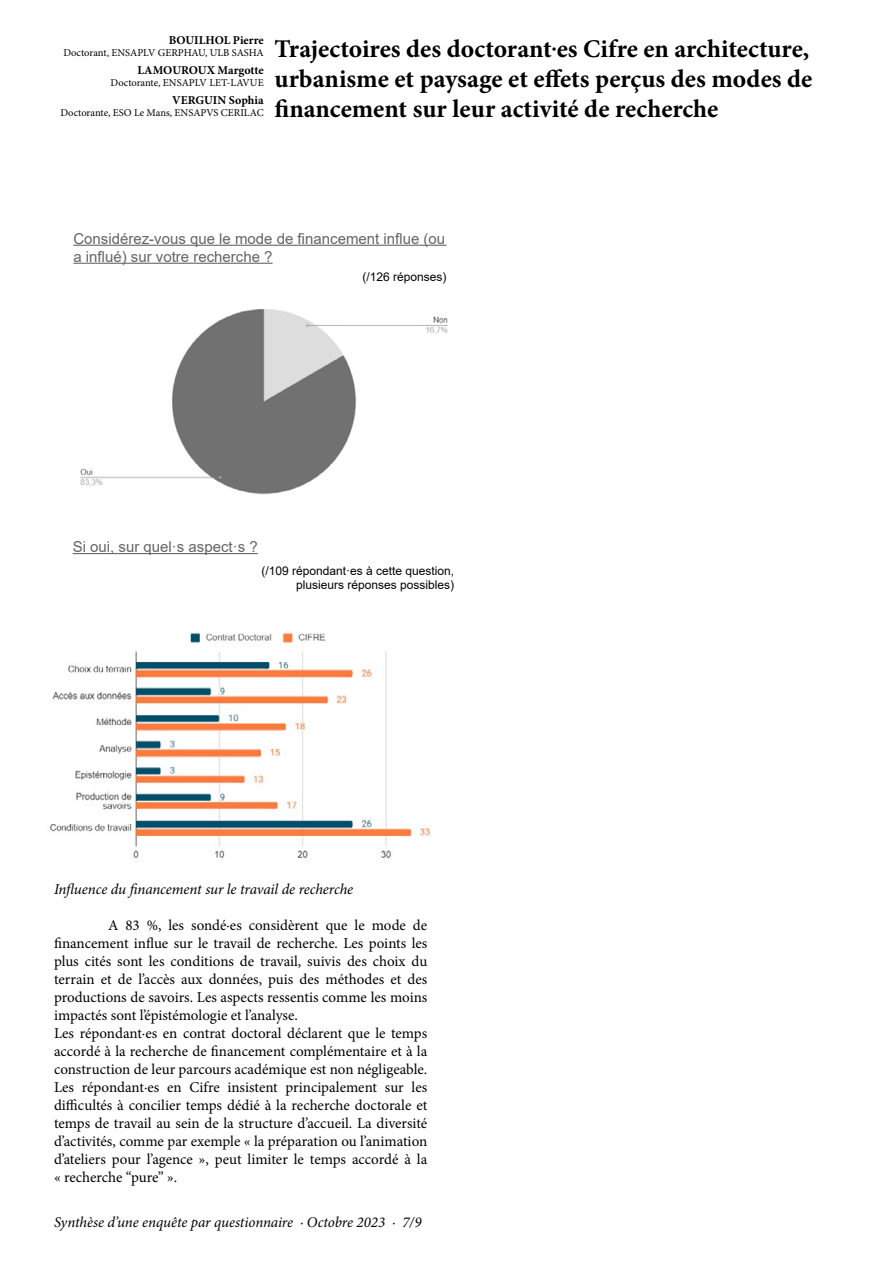
<style>
.page{position:relative;width:893px;height:1263px;background:#fff}
.page>*{position:absolute;margin:0;border:0;box-sizing:border-box;transform-origin:0 0}
.t1{font:700 25.5px/30px "Minion Pro";color:#000}
.t2{font:15px/18px "Minion Pro";color:#000}
.t3{font:italic 15px "Minion Pro";letter-spacing:-.01em;color:#000}
.t4{font:15px/18px "Arial";color:#646464}
.t5{font:12px/14.4px "Arial";color:#000;text-align:right}
.t6{font:700 12px "Minion Pro";color:#000}
.t7{font:10.5px "Minion Pro";color:#000}
</style>
<div class="page">
<hr style="left:73px;top:553px;width:185px;height:1px;background:#646464">
<hr style="left:73px;top:245px;width:373px;height:1px;background:#646464">
<hr style="left:73px;top:263px;width:200px;height:1px;background:#646464">
<img style="left:50px;top:632px;width:381px;height:226px">
<img style="left:80px;top:309px;width:368px;height:186px">
<p class="t6" style="left:169px;top:32px;width:96px">BOUILHOL Pierre</p>
<p class="t7" style="left:63px;top:46px;width:202px">Doctorant, ENSAPLV GERPHAU, ULB SASHA</p>
<p class="t6" style="left:137px;top:62px;width:128px">LAMOUROUX Margotte</p>
<p class="t7" style="left:111px;top:76px;width:155px">Doctorante, ENSAPLV LET-LAVUE</p>
<p class="t6" style="left:172px;top:92px;width:93px">VERGUIN Sophia</p>
<p class="t7" style="left:60px;top:106px;width:205px">Doctorante, ESO Le Mans, ENSAPVS CERILAC</p>
<h1 class="t1" style="left:275px;top:33px;width:539px">Trajectoires des doctorant.es Cifre en architecture, urbanisme et paysage et effets perçus des modes de financement sur leur activité de recherche</h1>
<p class="t4" style="left:73px;top:229px;width:373px">Considérez-vous que le mode de financement influe (ou a influé) sur votre recherche ?</p>
<p class="t4" style="left:73px;top:538px;width:187px">Si oui, sur quel·s aspect·s ?</p>
<p class="t5" style="left:362px;top:270px;width:86px">(/126 réponses)</p>
<p class="t5" style="left:261px;top:563px;width:194px">(/109 répondant·es à cette question, plusieurs réponses possibles)</p>
<p class="t3" style="left:54px;top:879px;width:301px">Influence du financement sur le travail de recherche</p>
<p class="t2" style="left:54px;top:917px;width:375px;text-indent:54px">A 83 %, les sondé·es considèrent que le mode de financement influe sur le travail de recherche. Les points les plus cités sont les conditions de travail, suivis des choix du terrain et de l’accès aux données, puis des méthodes et des productions de savoirs. Les aspects ressentis comme les moins impactés sont l’épistémologie et l’analyse.<br>Les répondant·es en contrat doctoral déclarent que le temps accordé à la recherche de financement complémentaire et à la construction de leur parcours académique est non négligeable.<br>Les répondant·es en Cifre insistent principalement sur les difficultés à concilier temps dédié à la recherche doctorale et temps de travail au sein de la structure d’accueil. La diversité d’activités, comme par exemple « la préparation ou l’animation d’ateliers pour l’agence », peut limiter le temps accordé à la « recherche “pure” ».</p>
<p class="t3" style="left:54px;top:1212px;width:369px">Synthèse d’une enquête par questionnaire · Octobre 2023 · 7/9</p>
</div>
